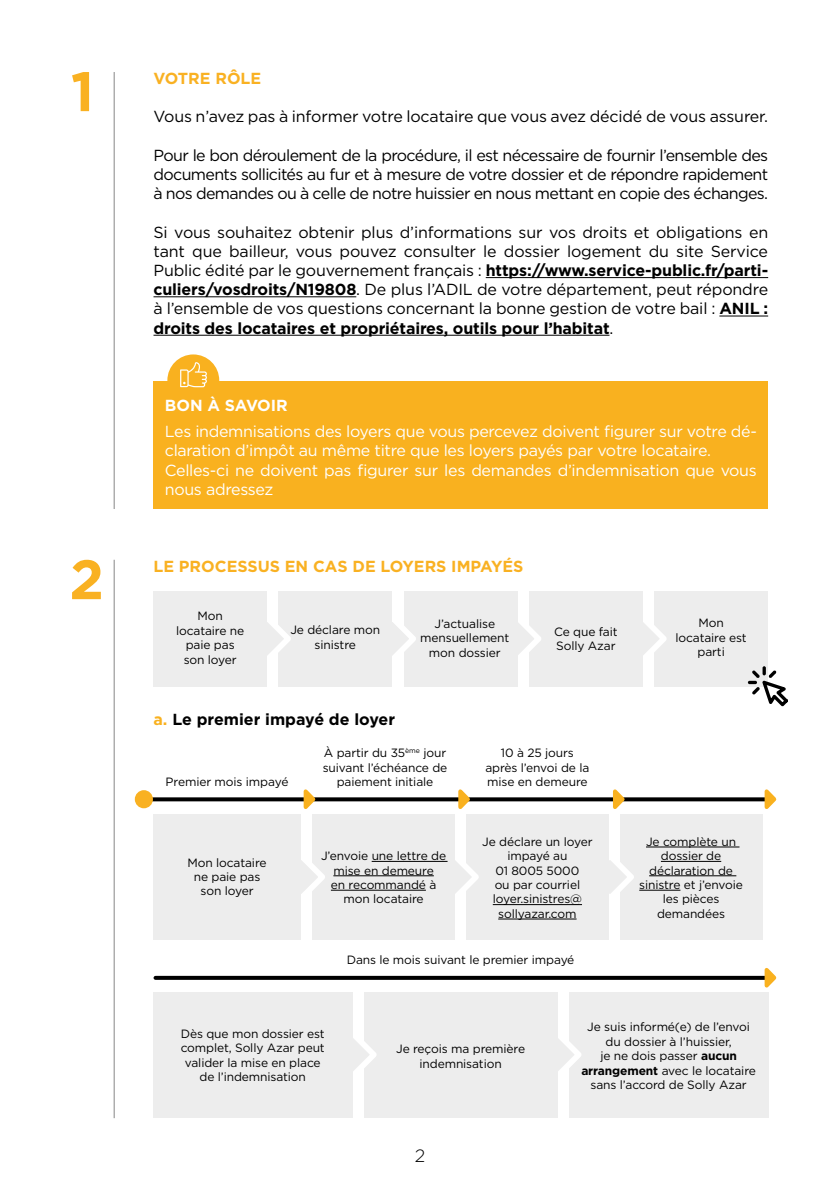
<style>
.page{position:relative;width:840px;height:1191px;background:#fff}
.page>*{position:absolute;margin:0;border:0;box-sizing:border-box;transform-origin:0 0}
.t1{font:300 17.8px "Gotham";color:#000}
.t2{font:16px/19.2px "Gotham";letter-spacing:-.01em;color:#000;text-align:justify}
.t3{font:16px/19.2px "Gotham";letter-spacing:-.02em;color:#fff}
.t4{font:700 16px "Gotham";color:#f9b122}
.t5{font:700 16px "Gotham";color:#000}
.t6{font:700 16px "Gotham";color:#fff}
.t7{font:12px/14.4px "Gotham";letter-spacing:-.01em;color:#000;text-align:center}
.s1{font-weight:700}
.s2{color:#f9b11f}
</style>
<div class="page">
<div style="left:619px;top:814px;width:142px;height:125px;background:#ededed"></div>
<svg style="left:608px;top:847px;width:26px;height:59px"></svg>
<div style="left:466px;top:814px;width:142px;height:125px;background:#ededed"></div>
<div style="left:568px;top:992px;width:199px;height:126px;background:#ededed"></div>
<svg style="left:454px;top:847px;width:25px;height:59px"></svg>
<svg style="left:557px;top:1025px;width:24px;height:59px"></svg>
<div style="left:312px;top:814px;width:142px;height:125px;background:#ededed"></div>
<div style="left:364px;top:992px;width:193px;height:126px;background:#ededed"></div>
<div style="left:167px;top:354px;width:52px;height:52px;background:#f9b11f;border-radius:50%"></div>
<div style="left:153px;top:381px;width:614px;height:128px;background:#f9b11f"></div>
<svg style="left:180px;top:362px;width:27px;height:25px"></svg>
<svg style="left:72px;top:72px;width:17px;height:39px"></svg>
<hr style="left:114px;top:72px;width:1px;height:437px;background:#878787">
<hr style="left:485px;top:277px;width:282px;height:1px;background:#000">
<hr style="left:153px;top:296px;width:203px;height:1px;background:#000">
<hr style="left:719px;top:315px;width:48px;height:1px;background:#000">
<hr style="left:153px;top:335px;width:456px;height:1px;background:#000">
<svg style="left:72px;top:560px;width:29px;height:39px"></svg>
<hr style="left:114px;top:560px;width:1px;height:558px;background:#878787">
<div style="left:654px;top:591px;width:113px;height:95px;background:#ededed"></div>
<svg style="left:642px;top:609px;width:24px;height:59px"></svg>
<div style="left:529px;top:591px;width:113px;height:95px;background:#ededed"></div>
<svg style="left:517px;top:609px;width:24px;height:59px"></svg>
<div style="left:403px;top:591px;width:114px;height:95px;background:#ededed"></div>
<svg style="left:392px;top:609px;width:24px;height:59px"></svg>
<div style="left:278px;top:591px;width:114px;height:95px;background:#ededed"></div>
<svg style="left:266px;top:609px;width:25px;height:59px"></svg>
<svg style="left:301px;top:860px;width:24px;height:34px"></svg>
<svg style="left:352px;top:1025px;width:24px;height:59px"></svg>
<div style="left:153px;top:591px;width:113px;height:95px;background:#ededed"></div>
<svg style="left:747px;top:666px;width:40px;height:40px"></svg>
<div style="left:153px;top:814px;width:148px;height:125px;background:#ededed"></div>
<div style="left:153px;top:992px;width:199px;height:126px;background:#ededed"></div>
<svg style="left:153px;top:797px;width:147px;height:4px"></svg>
<svg style="left:155px;top:975px;width:605px;height:4px;background:#373737"></svg>
<svg style="left:319px;top:797px;width:135px;height:4px"></svg>
<svg style="left:473px;top:797px;width:136px;height:4px"></svg>
<svg style="left:628px;top:797px;width:132px;height:4px"></svg>
<div style="left:135px;top:790px;width:18px;height:18px;background:#f9b122;border-radius:50%"></div>
<svg style="left:300px;top:789px;width:19px;height:20px"></svg>
<svg style="left:760px;top:968px;width:17px;height:20px"></svg>
<svg style="left:454px;top:789px;width:19px;height:20px"></svg>
<svg style="left:609px;top:789px;width:19px;height:20px"></svg>
<svg style="left:760px;top:789px;width:17px;height:20px"></svg>
<hr style="left:371px;top:861px;width:76px;height:1px;background:#000">
<hr style="left:333px;top:875px;width:100px;height:1px;background:#000">
<hr style="left:331px;top:890px;width:94px;height:1px;background:#000">
<hr style="left:492px;top:904px;width:89px;height:1px;background:#000">
<hr style="left:498px;top:918px;width:78px;height:1px;background:#000">
<hr style="left:645px;top:846px;width:94px;height:1px;background:#000">
<hr style="left:660px;top:861px;width:60px;height:1px;background:#000">
<hr style="left:648px;top:875px;width:88px;height:1px;background:#000">
<hr style="left:639px;top:890px;width:41px;height:1px;background:#000">
<h2 class="t4" style="left:153px;top:68px;width:109px">VOTRE RÔLE</h2>
<h2 class="t2" style="left:153px;top:107px;width:615px">Vous n’avez pas à informer votre locataire que vous avez décidé de vous assurer.</h2>
<p class="t2" style="left:153px;top:145px;width:616px">Pour le bon déroulement de la procédure, il est nécessaire de fournir l’ensemble des documents sollicités au fur et à mesure de votre dossier et de répondre rapidement à nos demandes ou à celle de notre huissier en nous mettant en copie des échanges.</p>
<p class="t2" style="left:153px;top:222px;width:616px">Si vous souhaitez obtenir plus d’informations sur vos droits et obligations en tant que bailleur, vous pouvez consulter le dossier logement du site Service Public édité par le gouvernement français : <span class="s1">https://www.service-public.fr/parti&shy;culiers/vosdroits/N19808</span>. De plus l’ADIL de votre département, peut répondre à l’ensemble de vos questions concernant la bonne gestion de votre bail : <span class="s1">ANIL : droits des locataires et propriétaires, outils pour l’habitat</span>.</p>
<h2 class="t6" style="left:165px;top:395px;width:124px">BON À SAVOIR</h2>
<p class="t3" style="left:165px;top:421px;width:593px">Les indemnisations des loyers que vous percevez doivent figurer sur votre dé&shy;claration d’impôt au même titre que les loyers payés par votre locataire.<br>Celles-ci ne doivent pas figurer sur les demandes d’indemnisation que vous nous adressez</p>
<h2 class="t4" style="left:153px;top:555px;width:371px">LE PROCESSUS EN CAS DE LOYERS IMPAYÉS</h2>
<p class="t7" style="left:176px;top:608px;width:70px">Mon locataire ne paie pas son loyer</p>
<p class="t7" style="left:290px;top:622px;width:91px">Je déclare mon sinistre</p>
<p class="t7" style="left:420px;top:616px;width:91px">J’actualise mensuellement mon dossier</p>
<p class="t7" style="left:553px;top:624px;width:65px;text-align:left">Ce que fait<br>Solly Azar</p>
<p class="t7" style="left:675px;top:615px;width:73px">Mon locataire est parti</p>
<h2 class="t5" style="left:153px;top:709px;width:243px"><span class="s2">a.</span> Le premier impayé de loyer</h2>
<p class="t7" style="left:165px;top:774px;width:124px">Premier mois impayé</p>
<p class="t7" style="left:187px;top:855px;width:81px">Mon locataire ne paie pas son loyer</p>
<p class="t7" style="left:322px;top:745px;width:126px">À partir du 35<sup>ème</sup> jour suivant l’échéance de paiement initiale</p>
<p class="t7" style="left:485px;top:745px;width:105px">10 à 25 jours après l’envoi de la mise en demeure</p>
<p class="t7" style="left:321px;top:848px;width:126px">J’envoie une lettre de mise en demeure<br>en recommandé à mon locataire</p>
<p class="t7" style="left:482px;top:834px;width:112px">Je déclare un loyer impayé au<br>01 8005 5000<br>ou par courriel loyer.sinistres@ sollyazar.com</p>
<p class="t7" style="left:346px;top:952px;width:229px">Dans le mois suivant le premier impayé</p>
<p class="t7" style="left:639px;top:834px;width:105px">Je complète un dossier de déclaration de sinistre et j’envoie les pièces demandées</p>
<p class="t7" style="left:180px;top:1026px;width:145px">Dès que mon dossier est complet, Solly Azar peut valider la mise en place de l’indemnisation</p>
<p class="t7" style="left:396px;top:1041px;width:130px">Je reçois ma première indemnisation</p>
<h1 class="t1" style="left:414px;top:1144px;width:12px">2</h1>
<p class="t7" style="left:581px;top:1019px;width:176px">Je suis informé(e) de l’envoi du dossier à l’huissier,<br>je ne dois passer <span class="s1">aucun arrangement</span> avec le locataire sans l’accord de Solly Azar</p>
</div>
